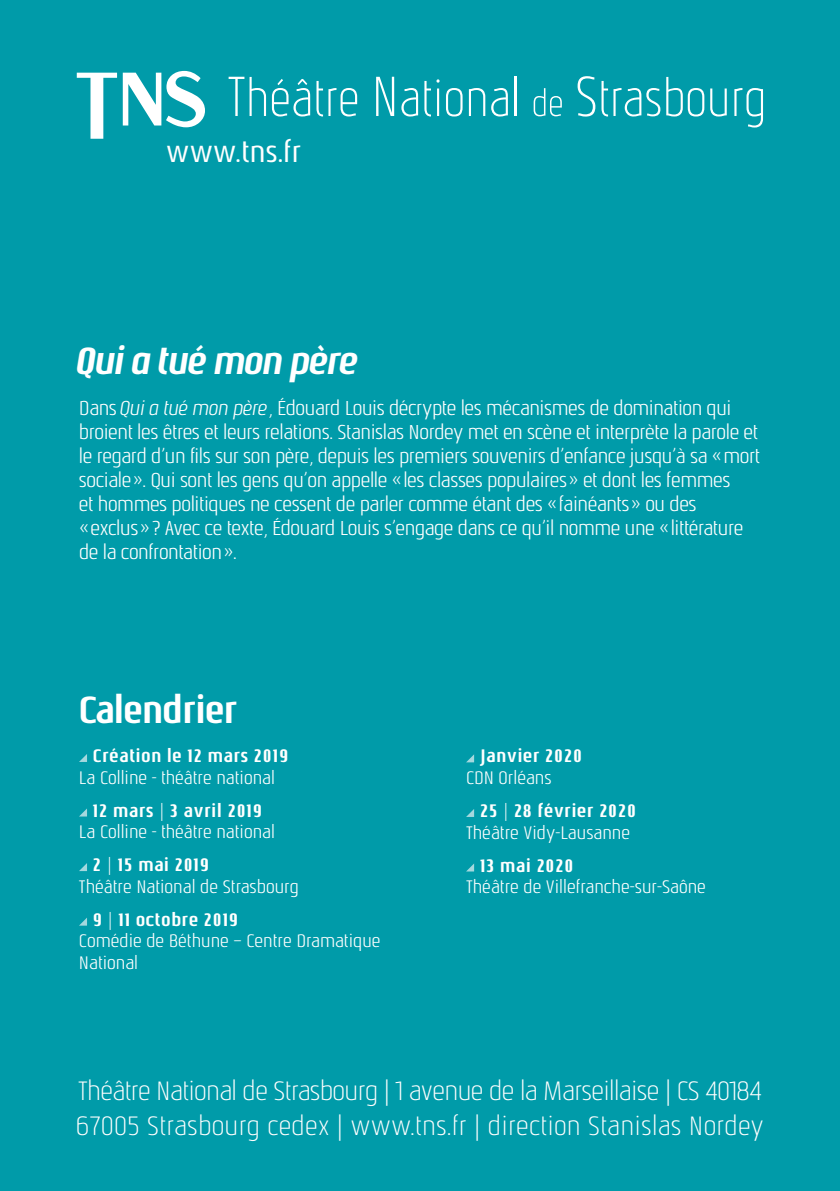
<style>
.page{position:relative;width:840px;height:1191px;background:#fff}
.page>*{position:absolute;margin:0;border:0;box-sizing:border-box;transform-origin:0 0}
.t1{font:italic 700 37.6px "Nautikka";letter-spacing:-.02em;color:#fff}
.t2{font:700 37.6px "Nautikka";color:#fff}
.t3{font:29.4px "Nautikka";letter-spacing:.01em;color:#fff}
.t4{font:300 26.4px/35.2px "Nautikka";letter-spacing:-.025em;color:#fff}
.t5{font:20px/24px "Nautikka";letter-spacing:-.02em;color:#fff}
.t6{font:18px/33px "Nautikka";color:#fff}
.t7{font:700 18px/33px "Nautikka";letter-spacing:.05em;color:#fff}
.s1{font-style:italic}
.s2{font-weight:700}
.s3{font-weight:300}
.s4{font-weight:400}
</style>
<div class="page">
<div style="left:0;top:0;width:839px;height:1191px;background:#009ba9"></div>
<svg style="left:79px;top:754px;width:8px;height:8px"></svg>
<svg style="left:79px;top:808px;width:8px;height:8px"></svg>
<svg style="left:79px;top:863px;width:8px;height:8px"></svg>
<svg style="left:79px;top:917px;width:8px;height:8px"></svg>
<svg style="left:466px;top:754px;width:8px;height:8px"></svg>
<svg style="left:466px;top:809px;width:8px;height:8px"></svg>
<svg style="left:466px;top:863px;width:8px;height:8px"></svg>
<svg style="left:77px;top:73px;width:40px;height:66px"></svg>
<svg style="left:123px;top:71px;width:82px;height:56px"></svg>
<svg style="left:228px;top:77px;width:38px;height:39px"></svg>
<svg style="left:272px;top:79px;width:38px;height:37px"></svg>
<svg style="left:316px;top:81px;width:41px;height:35px"></svg>
<svg style="left:376px;top:77px;width:18px;height:39px"></svg>
<svg style="left:401px;top:88px;width:17px;height:28px"></svg>
<svg style="left:424px;top:79px;width:15px;height:37px"></svg>
<svg style="left:446px;top:88px;width:16px;height:28px"></svg>
<svg style="left:468px;top:88px;width:17px;height:28px"></svg>
<svg style="left:491px;top:88px;width:16px;height:28px"></svg>
<hr style="left:514px;top:77px;width:2px;height:39px;background:#fff">
<svg style="left:533px;top:88px;width:28px;height:28px"></svg>
<svg style="left:577px;top:76px;width:18px;height:41px"></svg>
<svg style="left:601px;top:81px;width:6px;height:35px"></svg>
<svg style="left:613px;top:88px;width:47px;height:28px"></svg>
<svg style="left:666px;top:77px;width:60px;height:39px"></svg>
<svg style="left:734px;top:88px;width:28px;height:39px"></svg>
<h2 class="t3" style="left:166px;top:134px;width:136px">www.tns.fr</h2>
<h1 class="t1" style="left:79px;top:337px;width:283px">Qui a tué mon père</h1>
<p class="t5" style="left:79px;top:396px;width:682px">Dans <span class="s1">Qui a tué mon père</span>, Édouard Louis décrypte les mécanismes de domination qui broient les êtres et leurs relations. Stanislas Nordey met en scène et interprète la parole et le regard d’un fils sur son père, depuis les premiers souvenirs d’enfance jusqu’à sa «mort sociale». Qui sont les gens qu’on appelle «les classes populaires» et dont les femmes<br>et hommes politiques ne cessent de parler comme étant des «fainéants» ou des «exclus»? Avec ce texte, Édouard Louis s’engage dans ce qu’il nomme une «littérature de la confrontation».</p>
<h1 class="t2" style="left:79px;top:686px;width:159px">Calendrier</h1>
<p class="t7" style="left:93px;top:739px;width:197px">Création le 12 mars 2019</p>
<p class="t6" style="left:79px;top:760px;width:197px;text-align:center">La Colline - théâtre national<br><span class="s2">12 mars</span> <span class="s3">|</span> <span class="s2">3 avril 2019</span></p>
<p class="t6" style="left:93px;top:815px;width:183px;text-indent:-14px">La Colline - théâtre national<br><span class="s2">2</span> <span class="s3">|</span> <span class="s2">15 mai 2019</span></p>
<p class="t6" style="left:93px;top:870px;width:207px;text-indent:-14px">Théâtre National de Strasbourg<br><span class="s2">9</span> <span class="s3">|</span> <span class="s2">11 octobre 2019</span></p>
<p class="t6" style="left:79px;top:930px;width:303px;line-height:21.6px">Comédie de Béthune − Centre Dramatique<br>National</p>
<p class="t7" style="left:480px;top:739px;width:103px">Janvier 2020</p>
<p class="t7" style="left:480px;top:761px;width:157px;text-indent:-14px"><span class="s4">CDN Orléans<br></span>25 <span class="s3">|</span> 28 février 2020</p>
<p class="t6" style="left:466px;top:815px;width:165px">Théâtre Vidy-Lausanne</p>
<p class="t7" style="left:480px;top:849px;width:95px">13 mai 2020</p>
<p class="t6" style="left:466px;top:870px;width:241px">Théâtre de Villefranche-sur-Saône</p>
<h3 class="t4" style="left:76px;top:1072px;width:689px">Théâtre National de Strasbourg | 1 avenue de la Marseillaise | CS 40184<br>67005 Strasbourg cedex | www.tns.fr | direction Stanislas Nordey</h3>
</div>
